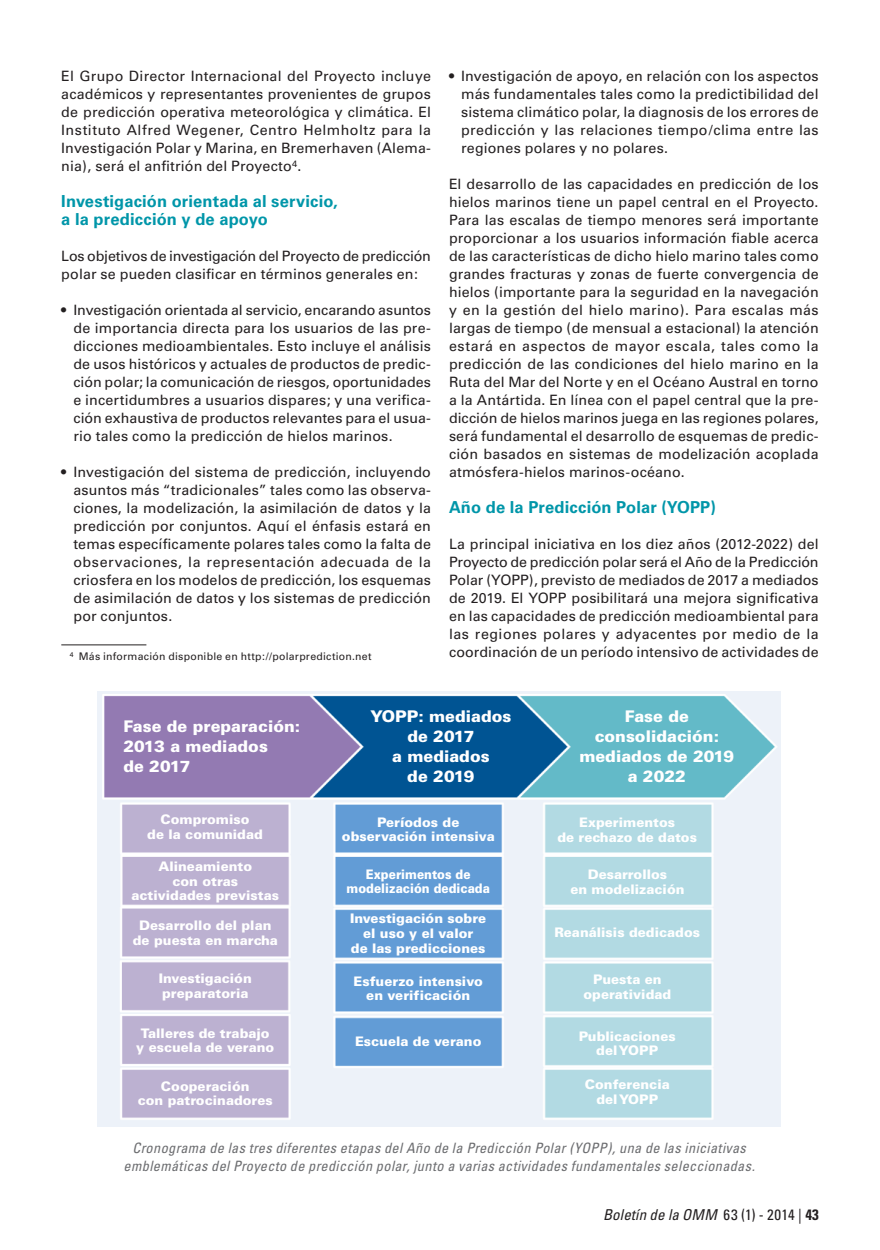
<style>
.page{position:relative;width:880px;height:1250px;background:#fff}
.page>*{position:absolute;margin:0;border:0;box-sizing:border-box;transform-origin:0 0}
.t1{font:700 16.5px/18px "Univers";letter-spacing:.01em;color:#0096a9}
.t2{font:900 16.05px/20px "Univers";color:#fff;text-align:center}
.t3{font:italic condensed 15px "Univers LT Std";letter-spacing:.01em;color:#231f20}
.t4{font:14.25px/18px "Univers";letter-spacing:.01em;color:#231f20;text-align:justify}
.t5{font:italic condensed 14.25px/18px "Univers";letter-spacing:.025em;color:#6c6d70;text-align:center}
.t6{font:900 13.2px/14.7px "Univers";color:#fff;text-align:center}
.t7{font:900 13.2px/14.7px "Univers";color:#fff;text-align:center;scale:.89 1}
.t8{font:10.5px "Univers";letter-spacing:.02em;color:#231f20}
.s1{font-style:normal}
.s2{font-family:"Univers";font-weight:700;font-style:normal}
</style>
<div class="page">
<hr style="left:61px;top:644px;width:85px;height:1px;background:#231f20">
<img style="left:98px;top:691px;width:682px;height:435px">
<p class="t4" style="left:61px;top:67px;width:371px">El Grupo Director Internacional del Proyecto incluye académicos y representantes provenientes de grupos de predicción operativa meteorológica y climática. El Instituto Alfred Wegener, Centro Helmholtz para la Investigación Polar y Marina, en Bremerhaven (Alema&shy;nia), será el anfitrión del Proyecto<sup>4</sup>.</p>
<p class="t1" style="left:61px;top:192px;width:278px">Investigación orientada al servicio, a la predicción y de apoyo</p>
<p class="t4" style="left:61px;top:247px;width:371px">Los objetivos de investigación del Proyecto de predicción polar se pueden clasificar en términos generales en:</p>
<p class="t4" style="left:73px;top:301px;width:359px;text-indent:-12px">• Investigación orientada al servicio, encarando asuntos de importancia directa para los usuarios de las pre&shy;dicciones medioambientales. Esto incluye el análisis de usos históricos y actuales de productos de predic&shy;ción polar; la comunicación de riesgos, oportunidades e incertidumbres a usuarios dispares; y una verifica&shy;ción exhaustiva de productos relevantes para el usua&shy;rio tales como la predicción de hielos marinos.</p>
<p class="t4" style="left:73px;top:463px;width:359px;text-indent:-12px">• Investigación del sistema de predicción, incluyendo asuntos más “tradicionales” tales como las observa&shy;ciones, la modelización, la asimilación de datos y la predicción por conjuntos. Aquí el énfasis estará en temas específicamente polares tales como la falta de observaciones, la representación adecuada de la criosfera en los modelos de predicción, los esquemas de asimilación de datos y los sistemas de predicción por conjuntos.</p>
<p class="t8" style="left:70px;top:650px;width:303px"><sup>4</sup> Más información disponible en http://polarprediction.net</p>
<p class="t4" style="left:461px;top:67px;width:359px;text-indent:-12px">• Investigación de apoyo, en relación con los aspectos más fundamentales tales como la predictibilidad del sistema climático polar, la diagnosis de los errores de predicción y las relaciones tiempo/clima entre las regiones polares y no polares.</p>
<p class="t4" style="left:449px;top:175px;width:371px">El desarrollo de las capacidades en predicción de los hielos marinos tiene un papel central en el Proyecto.<br>Para las escalas de tiempo menores será importante proporcionar a los usuarios información fiable acerca de las características de dicho hielo marino tales como grandes fracturas y zonas de fuerte convergencia de hielos (importante para la seguridad en la navegación y en la gestión del hielo marino). Para escalas más largas de tiempo (de mensual a estacional) la atención estará en aspectos de mayor escala, tales como la predicción de las condiciones del hielo marino en la Ruta del Mar del Norte y en el Océano Austral en torno a la Antártida. En línea con el papel central que la pre&shy;dicción de hielos marinos juega en las regiones polares, será fundamental el desarrollo de esquemas de predic&shy;ción basados en sistemas de modelización acoplada atmósfera-hielos marinos-océano.</p>
<p class="t1" style="left:449px;top:498px;width:268px">Año de la Predicción Polar (YOPP)</p>
<p class="t4" style="left:449px;top:535px;width:371px">La principal iniciativa en los diez años (2012-2022) del Proyecto de predicción polar será el Año de la Predicción Polar (YOPP), previsto de mediados de 2017 a mediados de 2019. El YOPP posibilitará una mejora significativa en las capacidades de predicción medioambiental para las regiones polares y adyacentes por medio de la coordinación de un período intensivo de actividades de</p>
<p class="t2" style="left:123px;top:716px;width:178px;text-align:left">Fase de preparación:<br>2013 a mediados<br>de 2017</p>
<p class="t2" style="left:370px;top:706px;width:143px">YOPP: mediados de 2017<br>a mediados<br>de 2019</p>
<p class="t2" style="left:579px;top:706px;width:156px">Fase de consolidación: mediados de 2019 a 2022</p>
<p class="t6" style="left:147px;top:811px;width:117px">Compromiso<br>de la comunidad</p>
<p class="t6" style="left:342px;top:814px;width:154px">Períodos de observación intensiva</p>
<p class="t6" style="left:557px;top:815px;width:141px">Experimentos<br>de rechazo de datos</p>
<p class="t6" style="left:131px;top:858px;width:149px">Alineamiento<br>con otras actividades previstas</p>
<p class="t7" style="left:346px;top:866px;width:163px">Experimentos de modelización dedicada</p>
<p class="t6" style="left:570px;top:866px;width:116px">Desarrollos<br>en modelización</p>
<p class="t6" style="left:133px;top:917px;width:146px">Desarrollo del plan de puesta en marcha</p>
<p class="t6" style="left:350px;top:911px;width:138px">Investigación sobre el uso y el valor<br>de las predicciones</p>
<p class="t6" style="left:554px;top:925px;width:147px">Reanálisis dedicados</p>
<p class="t6" style="left:159px;top:971px;width:94px;text-align:left">Investigación preparatoria</p>
<p class="t6" style="left:353px;top:973px;width:131px">Esfuerzo intensivo en verificación</p>
<p class="t6" style="left:583px;top:971px;width:89px">Puesta en operatividad</p>
<p class="t6" style="left:136px;top:1025px;width:140px">Talleres de trabajo y escuela de verano</p>
<p class="t6" style="left:355px;top:1033px;width:128px">Escuela de verano</p>
<p class="t6" style="left:578px;top:1028px;width:99px">Publicaciones delYOPP</p>
<p class="t6" style="left:138px;top:1078px;width:137px">Cooperación<br>con patrocinadores</p>
<p class="t6" style="left:584px;top:1077px;width:86px">Conferencia delYOPP</p>
<p class="t5" style="left:123px;top:1138px;width:632px">Cronograma de las tres diferentes etapas del Año de la Predicción Polar (YOPP), una de las iniciativas emblemáticas del Proyecto de predicción polar, junto a varias actividades fundamentales seleccionadas.</p>
<p class="t3" style="left:603px;top:1205px;width:217px">Boletín de la OMM <span class="s1">63 (1) - 2014 |</span> <span class="s2">43</span></p>
</div>
